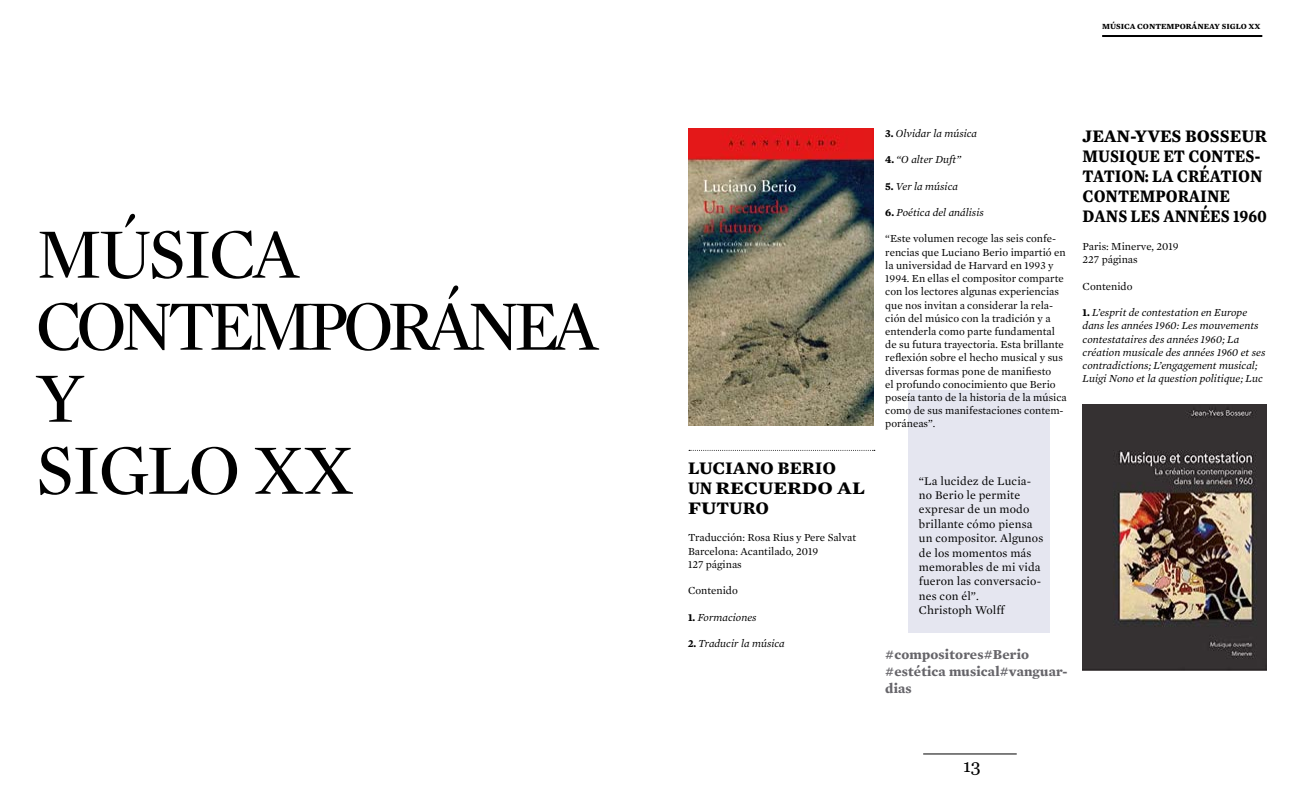
<style>
.page{position:relative;width:1304px;height:794px;background:#fff}
.page>*{position:absolute;margin:0;border:0;box-sizing:border-box;transform-origin:0 0}
.t1{font:72px "Mercury Display";letter-spacing:-.08em;color:#000}
.t2{font:72px "Mercury Display";letter-spacing:-.08em;color:#000;scale:1.04 1}
.t3{font:700 18px/20px "Mercury Text G1";color:#000;scale:.87 1}
.t4{font:700 18px "Mercury Text G1";color:#000;scale:.96 1}
.t5{font:700 18px "Mercury Text G1";color:#000}
.t6{font:18px "Georgia";color:#000}
.Contenido{font:700 14px/16.8px "Mercury Text G1";letter-spacing:.01em;color:#66656a}
.t7{font:12px/14.4px "Mercury Text G1";letter-spacing:.01em;color:#000}
.Contenido-2{font:11px/13.2px "Mercury Text G1";color:#000}
.Contenido-3{font:italic 11px/13.2px "Mercury Text G1";color:#000}
.t8{font:700 8px "Mercury Text G1";color:#000}
.s1{font-weight:700;font-style:normal}
</style>
<div class="page">
<hr style="left:923px;top:753px;width:94px;height:1px;background:#000">
<div style="left:908px;top:390px;width:141px;height:242px;background:#e5e6f0"></div>
<img style="left:688px;top:128px;width:185px;height:297px">
<img style="left:1083px;top:404px;width:184px;height:266px">
<svg style="left:689px;top:450px;width:186px;height:1px"></svg>
<hr style="left:1102px;top:35px;width:160px;height:2px;background:#000">
<p class="t1" style="left:36px;top:208px;width:264px">MÚSICA</p>
<p class="t1" style="left:36px;top:280px;width:564px">CONTEMPORÁNEA</p>
<p class="t2" style="left:36px;top:352px;width:47px">Y</p>
<p class="t1" style="left:36px;top:424px;width:320px">SIGLO XX</p>
<p class="t8" style="left:1102px;top:21px;width:160px">MÚSICA CONTEMPORÁNEAY SIGLO XX</p>
<p class="t5" style="left:688px;top:456px;width:150px">LUCIANO BERIO</p>
<p class="t3" style="left:688px;top:477px;width:205px">UN RECUERDO AL<br>FUTURO</p>
<p class="Contenido-2" style="left:688px;top:531px;width:170px">Traducción: Rosa Rius y Pere Salvat</p>
<p class="Contenido-2" style="left:688px;top:544px;width:132px">Barcelona: Acantilado, 2019</p>
<p class="Contenido-2" style="left:688px;top:557px;width:55px">127 páginas</p>
<p class="Contenido-2" style="left:688px;top:583px;width:51px">Contenido</p>
<p class="Contenido-3" style="left:688px;top:610px;width:70px"><span class="s1">1.</span> Formaciones</p>
<p class="Contenido-3" style="left:688px;top:636px;width:98px"><span class="s1">2.</span> Traducir la música</p>
<p class="Contenido-3" style="left:885px;top:126px;width:93px"><span class="s1">3.</span> Olvidar la música</p>
<p class="Contenido-3" style="left:885px;top:153px;width:78px"><span class="s1">4.</span> “O alter Duft”</p>
<p class="Contenido-3" style="left:885px;top:179px;width:74px"><span class="s1">5.</span> Ver la música</p>
<p class="Contenido-3" style="left:885px;top:205px;width:100px"><span class="s1">6.</span> Poética del análisis</p>
<p class="Contenido-2" style="left:885px;top:232px;width:183px">“Este volumen recoge las seis confe&shy;rencias que Luciano Berio impartió en la universidad de Harvard en 1993 y 1994. En ellas el compositor comparte con los lectores algunas experiencias que nos invitan a considerar la rela&shy;ción del músico con la tradición y a entenderla como parte fundamental de su futura trayectoria. Esta brillante reflexión sobre el hecho musical y sus diversas formas pone de manifiesto<br>el profundo conocimiento que Berio poseía tanto de la historia de la música como de sus manifestaciones contem&shy;poráneas”.</p>
<p class="t4" style="left:1083px;top:125px;width:193px">JEAN-YVES BOSSEUR</p>
<p class="t3" style="left:1083px;top:146px;width:213px">MUSIQUE ET CONTES-<br>TATION: LA CRÉATION<br>CONTEMPORAINE<br>DANS LES ANNÉES 1960</p>
<p class="Contenido-2" style="left:1083px;top:239px;width:97px">Paris: Minerve, 2019</p>
<p class="Contenido-2" style="left:1083px;top:253px;width:57px">227 páginas</p>
<p class="Contenido-2" style="left:1083px;top:279px;width:51px">Contenido</p>
<p class="Contenido-3" style="left:1083px;top:305px;width:184px"><span class="s1">1.</span> L’esprit de contestation en Europe dans les années 1960: Les mouvements contestataires des années 1960; La création musicale des années 1960 et ses contradictions; L’engagement musical; Luigi Nono et la question politique; Luc</p>
<p class="t7" style="left:919px;top:473px;width:126px">“La lucidez de Lucia&shy;no Berio le permite expresar de un modo brillante cómo piensa un compositor. Algunos de los momentos más memorables de mi vida fueron las conversacio&shy;nes con él”.</p>
<p class="t7" style="left:919px;top:602px;width:87px">Christoph Wolff</p>
<p class="Contenido" style="left:885px;top:645px;width:184px">#compositores#Berio #estética musical#vanguar&shy;dias</p>
<h2 class="t6" style="left:963px;top:754px;width:19px">13</h2>
</div>
